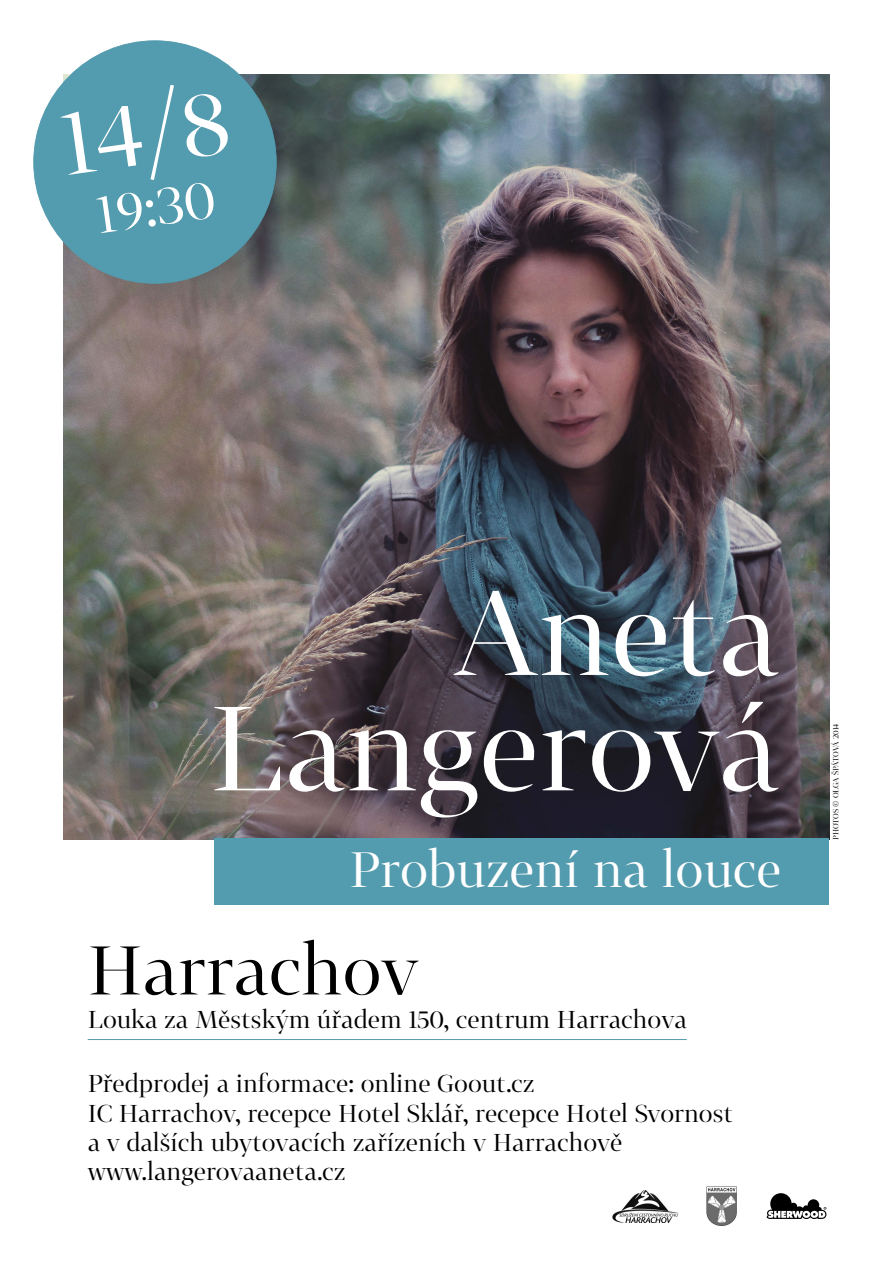
<style>
.page{position:relative;width:893px;height:1263px;background:#fff}
.page>*{position:absolute;margin:0;border:0;box-sizing:border-box;transform-origin:0 0}
.t1{font:117.38px/115.4px "Tabac G1";color:#fff;text-align:right}
.t2{font:87.82px "Tabac G1";color:#fff}
.t3{font:67.5px "Tabac G1";color:#000}
.t4{font:51.9px "Tabac G1";color:#fff}
.t5{font:48.75px "Tabac G1";color:#fff}
.t6{font:24px/29.2px "Tabac G1";color:#000}
.t7{font:7.5px "Tabac G1";color:#000}
</style>
<div class="page">
<img style="left:64px;top:74px;width:765px;height:766px">
<div style="left:34px;top:41px;width:242px;height:242px;background:#539bae;border-radius:50%"></div>
<svg style="left:766px;top:1193px;width:60px;height:26px"></svg>
<img style="left:613px;top:1190px;width:65px;height:32px">
<img style="left:706px;top:1186px;width:31px;height:40px">
<div style="left:215px;top:838px;width:614px;height:67px;background:#539bae"></div>
<hr style="left:88px;top:1039px;width:599px;height:1px;background:#539bae">
<h2 class="t2" style="left:54px;top:89px;width:170px;rotate:-8deg">14/8</h2>
<h3 class="t4" style="left:92px;top:182px;width:121px;rotate:-8deg">19:30</h3>
<h1 class="t1" style="left:210px;top:575px;width:572px">Aneta<br>Langerová</h1>
<h3 class="t5" style="left:350px;top:839px;width:433px">Probuzení na louce</h3>
<h3 class="t3" style="left:88px;top:927px;width:332px">Harrachov</h3>
<p class="t6" style="left:88px;top:1005px;width:601px">Louka za Městským úřadem 150, centrum Harrachova</p>
<p class="t6" style="left:88px;top:1069px;width:647px">Předprodej a informace: online Goout.cz<br>IC Harrachov, recepce Hotel Sklář, recepce Hotel Svornost a v dalších ubytovacích zařízeních v Harrachově www.langerovaaneta.cz</p>
<p class="t7" style="left:831px;top:840px;width:118px;rotate:-90deg">PHOTOS © OLGA ŠPÁTOVÁ 2014</p>
</div>
